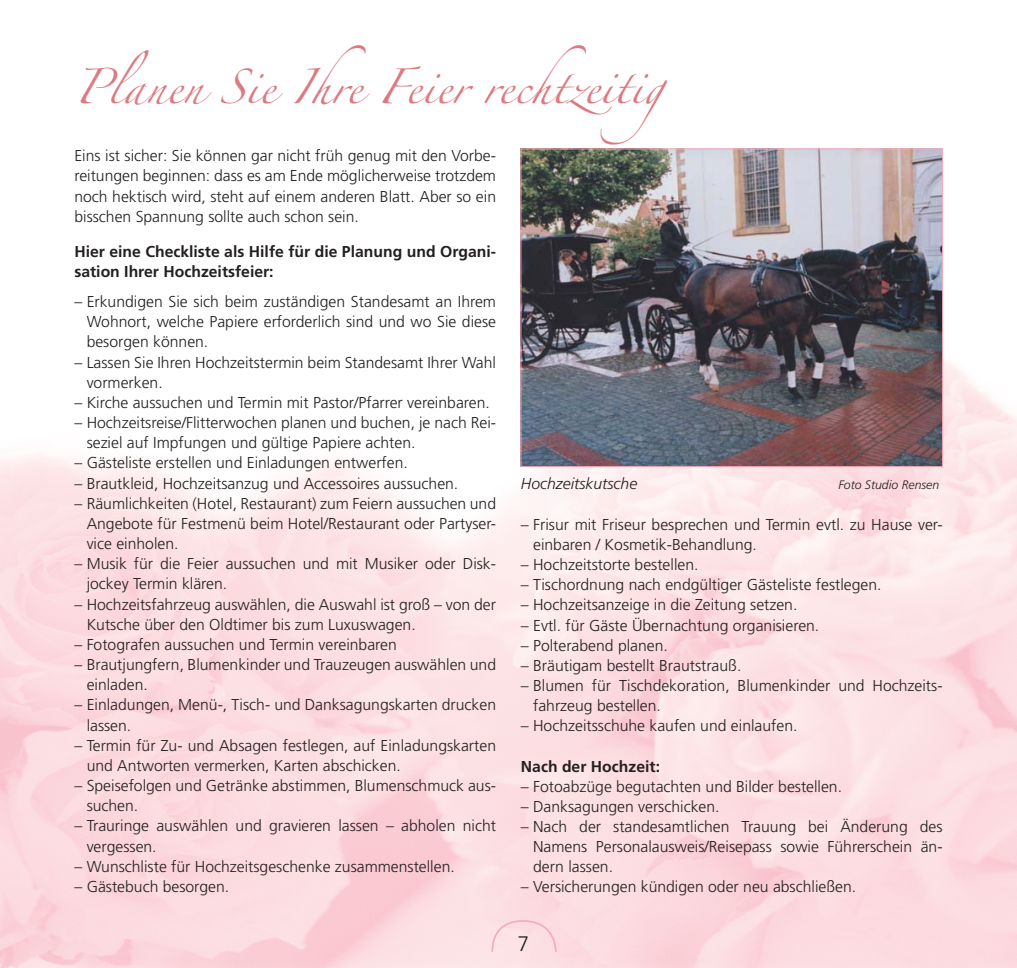
<style>
.page{position:relative;width:1017px;height:968px;background:#fff}
.page>*{position:absolute;margin:0;border:0;box-sizing:border-box;transform-origin:0 0}
.t1{font:31.5px "Zapfino";color:#dd7981}
.t2{font:300 21px "Frutiger";color:#231f20}
.t3{font:300 15.75px/20.1px "Frutiger";color:#231f20}
.t4{font:700 15.75px/20.1px "Frutiger";color:#231f20}
.t5{font:italic 300 15.75px "Frutiger";color:#231f20}
.t6{font:italic 300 12.25px "Frutiger";color:#231f20}
</style>
<div class="page">
<img style="left:522px;top:150px;width:419px;height:315px">
<div style="left:520px;top:148px;width:423px;height:319px;border:1px solid #f7acbb"></div>
<svg style="left:491px;top:919px;width:67px;height:34px;background:#fbdbe0"></svg>
<h1 class="t1" style="left:74px;top:74px;width:637px">Planen Sie Ihre Feier rechtzeitig</h1>
<p class="t3" style="left:74px;top:147px;width:423px;text-align:justify">Eins ist sicher: Sie können gar nicht früh genug mit den Vorbe&shy;reitungen beginnen: dass es am Ende möglicherweise trotzdem noch hektisch wird, steht auf einem anderen Blatt. Aber so ein bisschen Spannung sollte auch schon sein.</p>
<p class="t4" style="left:74px;top:242px;width:423px">Hier eine Checkliste als Hilfe für die Planung und Organi&shy;sation Ihrer Hochzeitsfeier:</p>
<p class="t3" style="left:87px;top:293px;width:411px;text-align:justify;text-indent:-12px">– Erkundigen Sie sich beim zuständigen Standesamt an Ihrem Wohnort, welche Papiere erforderlich sind und wo Sie diese besorgen können.</p>
<p class="t3" style="left:87px;top:353px;width:411px;text-indent:-12px">– Lassen Sie Ihren Hochzeitstermin beim Standesamt Ihrer Wahl vormerken.</p>
<p class="t3" style="left:74px;top:393px;width:417px">– Kirche aussuchen und Termin mit Pastor/Pfarrer vereinbaren.</p>
<p class="t3" style="left:87px;top:413px;width:411px;text-indent:-12px">– Hochzeitsreise/Flitterwochen planen und buchen, je nach Rei&shy;seziel auf Impfungen und gültige Papiere achten.</p>
<p class="t3" style="left:74px;top:454px;width:335px">– Gästeliste erstellen und Einladungen entwerfen.</p>
<p class="t3" style="left:74px;top:474px;width:385px">– Brautkleid, Hochzeitsanzug und Accessoires aussuchen.</p>
<p class="t3" style="left:87px;top:494px;width:411px;text-align:justify;text-indent:-12px">– Räumlichkeiten (Hotel, Restaurant) zum Feiern aussuchen und Angebote für Festmenü beim Hotel/Restaurant oder Partyser&shy;vice einholen.</p>
<p class="t3" style="left:87px;top:555px;width:411px;text-indent:-12px">– Musik für die Feier aussuchen und mit Musiker oder Disk&shy;jockey Termin klären.</p>
<p class="t3" style="left:87px;top:595px;width:411px;text-indent:-12px">– Hochzeitsfahrzeug auswählen, die Auswahl ist groß – von der<br>Kutsche über den Oldtimer bis zum Luxuswagen.</p>
<p class="t3" style="left:74px;top:635px;width:324px">– Fotografen aussuchen und Termin vereinbaren</p>
<p class="t3" style="left:87px;top:655px;width:411px;text-indent:-12px">– Brautjungfern, Blumenkinder und Trauzeugen auswählen und einladen.</p>
<p class="t3" style="left:87px;top:696px;width:411px;text-indent:-12px">– Einladungen, Menü-, Tisch- und Danksagungskarten drucken lassen.</p>
<p class="t3" style="left:87px;top:736px;width:411px;text-indent:-12px">– Termin für Zu- und Absagen festlegen, auf Einladungskarten und Antworten vermerken, Karten abschicken.</p>
<p class="t3" style="left:87px;top:776px;width:411px;text-indent:-12px">– Speisefolgen und Getränke abstimmen, Blumenschmuck aus&shy;suchen.</p>
<p class="t3" style="left:87px;top:816px;width:411px;text-indent:-12px">– Trauringe auswählen und gravieren lassen – abholen nicht vergessen.</p>
<p class="t3" style="left:74px;top:857px;width:382px">– Wunschliste für Hochzeitsgeschenke zusammenstellen.</p>
<p class="t3" style="left:74px;top:877px;width:156px">– Gästebuch besorgen.</p>
<p class="t5" style="left:521px;top:477px;width:118px">Hochzeitskutsche</p>
<p class="t6" style="left:838px;top:479px;width:102px">Foto Studio Rensen</p>
<p class="t3" style="left:533px;top:515px;width:411px;text-indent:-12px">– Frisur mit Friseur besprechen und Termin evtl. zu Hause ver&shy;einbaren / Kosmetik-Behandlung.</p>
<p class="t3" style="left:521px;top:555px;width:179px">– Hochzeitstorte bestellen.</p>
<p class="t3" style="left:521px;top:576px;width:362px">– Tischordnung nach endgültiger Gästeliste festlegen.</p>
<p class="t3" style="left:521px;top:596px;width:278px">– Hochzeitsanzeige in die Zeitung setzen.</p>
<p class="t3" style="left:521px;top:616px;width:300px">– Evtl. für Gäste Übernachtung organisieren.</p>
<p class="t3" style="left:521px;top:636px;width:149px">– Polterabend planen.</p>
<p class="t3" style="left:521px;top:656px;width:222px">– Bräutigam bestellt Brautstrauß.</p>
<p class="t3" style="left:533px;top:676px;width:411px;text-indent:-12px">– Blumen für Tischdekoration, Blumenkinder und Hochzeits&shy;fahrzeug bestellen.</p>
<p class="t3" style="left:521px;top:716px;width:278px">– Hochzeitsschuhe kaufen und einlaufen.</p>
<p class="t4" style="left:521px;top:757px;width:141px">Nach der Hochzeit:</p>
<p class="t3" style="left:521px;top:777px;width:323px">– Fotoabzüge begutachten und Bilder bestellen.</p>
<p class="t3" style="left:521px;top:797px;width:200px">– Danksagungen verschicken.</p>
<p class="t3" style="left:533px;top:817px;width:411px;text-align:justify;text-indent:-12px">– Nach der standesamtlichen Trauung bei Änderung des Namens Personalausweis/Reisepass sowie Führerschein än&shy;dern lassen.</p>
<p class="t3" style="left:521px;top:877px;width:337px">– Versicherungen kündigen oder neu abschließen.</p>
<h2 class="t2" style="left:517px;top:934px;width:13px">7</h2>
</div>
